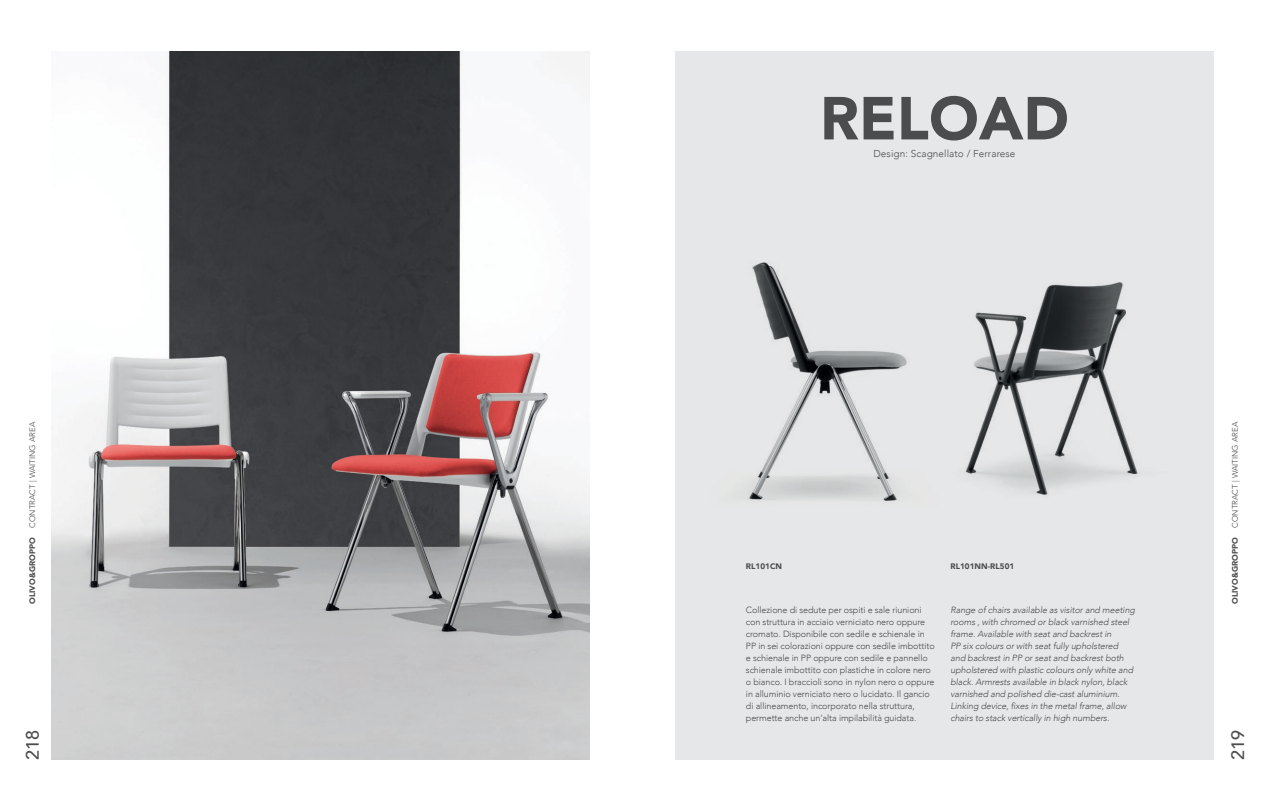
<style>
.page{position:relative;width:1265px;height:811px;background:#fff}
.page>*{position:absolute;margin:0;border:0;box-sizing:border-box;transform-origin:0 0}
.t1{font:900 60px "Avenir";color:#4b4c4d}
.t2{font:500 18px "Avenir";color:#4b4c4d}
.t3{font:300 10px "Avenir";letter-spacing:.01em;color:#4b4c4d}
.t4{font:300 9px/12px "Avenir";letter-spacing:-.01em;color:#4b4c4d}
.t5{font:italic 300 9px/12px "Avenir";letter-spacing:-.01em;color:#4b4c4d}
.t6{font:300 8px "Avenir";color:#4b4c4d}
.t7{font:900 8px "Avenir";letter-spacing:.01em;color:#4b4c4d}
.s1{font-weight:900}
</style>
<div class="page">
<div style="left:675px;top:51px;width:538px;height:709px;background:#e6e7e9"></div>
<img style="left:740px;top:262px;width:167px;height:240px">
<img style="left:965px;top:282px;width:174px;height:213px">
<img style="left:51px;top:51px;width:539px;height:709px">
<p class="t6" style="left:28px;top:604px;width:184px;rotate:-90deg"><span class="s1">OLIVO&amp;GROPPO</span> CONTRACT | WAITING AREA</p>
<h1 class="t1" style="left:820px;top:67px;width:250px">RELOAD</h1>
<p class="t3" style="left:873px;top:148px;width:143px">Design: Scagnellato / Ferrarese</p>
<p class="t7" style="left:746px;top:560px;width:38px">RL101CN</p>
<p class="t7" style="left:950px;top:560px;width:65px">RL101NN-RL501</p>
<p class="t4" style="left:746px;top:604px;width:190px">Collezione di sedute per ospiti e sale riunioni con struttura in acciaio verniciato nero oppure cromato. Disponibile con sedile e schienale in PP in sei colorazioni oppure con sedile imbottito e schienale in PP oppure con sedile e pannello schienale imbottito con plastiche in colore nero o bianco. I braccioli sono in nylon nero o oppure in alluminio verniciato nero o lucidato. Il gancio di allineamento, incorporato nella struttura, permette anche un’alta impilabilità guidata.</p>
<p class="t5" style="left:950px;top:604px;width:186px">Range of chairs available as visitor and meeting rooms , with chromed or black varnished steel frame. Available with seat and backrest in<br>PP six colours or with seat fully upholstered and backrest in PP or seat and backrest both upholstered with plastic colours only white and black. Armrests available in black nylon, black varnished and polished die-cast aluminium.<br>Linking device, fixes in the metal frame, allow chairs to stack vertically in high numbers.</p>
<p class="t6" style="left:1230px;top:604px;width:184px;rotate:-90deg"><span class="s1">OLIVO&amp;GROPPO</span> CONTRACT | WAITING AREA</p>
<h2 class="t2" style="left:17px;top:760px;width:32px;rotate:-90deg">218</h2>
<h2 class="t2" style="left:1222px;top:760px;width:32px;rotate:-90deg">219</h2>
</div>
